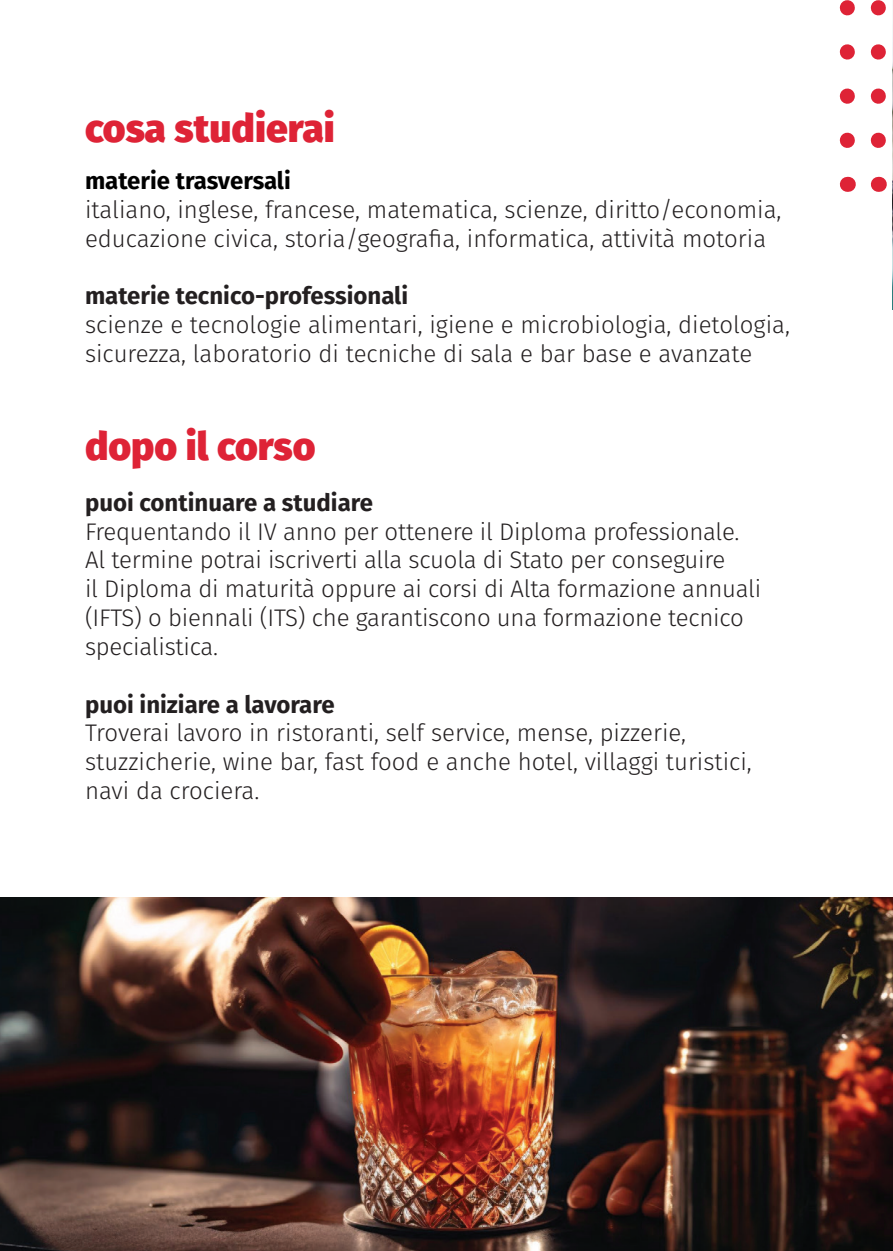
<style>
.page{position:relative;width:893px;height:1251px;background:#fff}
.page>*{position:absolute;margin:0;border:0;box-sizing:border-box;transform-origin:0 0}
.t1{font:800 39px "Fira Sans";color:#de2336}
.t2{font:300 24px/28.8px "Fira Sans";letter-spacing:-.01em;color:#231f20}
.t3{font:700 24px "Fira Sans";color:#231f20}
.t4{font:700 24px "Fira Sans";letter-spacing:-.005em;color:#000}
</style>
<div class="page">
<img style="left:0;top:897px;width:893px;height:353px">
<img style="left:892px;top:24px;width:1px;height:285px">
<svg style="left:847px;top:177px;width:1px;height:15px"></svg>
<svg style="left:840px;top:0;width:15px;height:140px"></svg>
<svg style="left:878px;top:177px;width:1px;height:15px"></svg>
<svg style="left:871px;top:0;width:15px;height:140px"></svg>
<p class="t1" style="left:85px;top:94px;width:251px">cosa studierai</p>
<p class="t4" style="left:85px;top:160px;width:207px">materie trasversali</p>
<p class="t2" style="left:85px;top:195px;width:698px">italiano, inglese, francese, matematica, scienze, diritto/economia,</p>
<p class="t2" style="left:85px;top:224px;width:683px">educazione civica, storia/geografia, informatica, attività motoria</p>
<p class="t3" style="left:85px;top:276px;width:325px">materie tecnico-professionali</p>
<p class="t2" style="left:85px;top:310px;width:706px">scienze e tecnologie alimentari, igiene e microbiologia, dietologia,</p>
<p class="t2" style="left:85px;top:339px;width:669px">sicurezza, laboratorio di tecniche di sala e bar base e avanzate</p>
<p class="t1" style="left:85px;top:411px;width:232px">dopo il corso</p>
<p class="t3" style="left:85px;top:482px;width:289px">puoi continuare a studiare</p>
<p class="t2" style="left:85px;top:516px;width:678px">Frequentando il IV anno per ottenere il Diploma professionale.<br>Al termine potrai iscriverti alla scuola di Stato per conseguire<br>il Diploma di maturità oppure ai corsi di Alta formazione annuali (IFTS) o biennali (ITS) che garantiscono una formazione tecnico specialistica.</p>
<p class="t3" style="left:85px;top:683px;width:251px">puoi iniziare a lavorare</p>
<p class="t2" style="left:85px;top:718px;width:602px">Troverai lavoro in ristoranti, self service, mense, pizzerie,</p>
<p class="t2" style="left:85px;top:747px;width:668px">stuzzicherie, wine bar, fast food e anche hotel, villaggi turistici,</p>
<p class="t2" style="left:85px;top:776px;width:176px">navi da crociera.</p>
</div>
